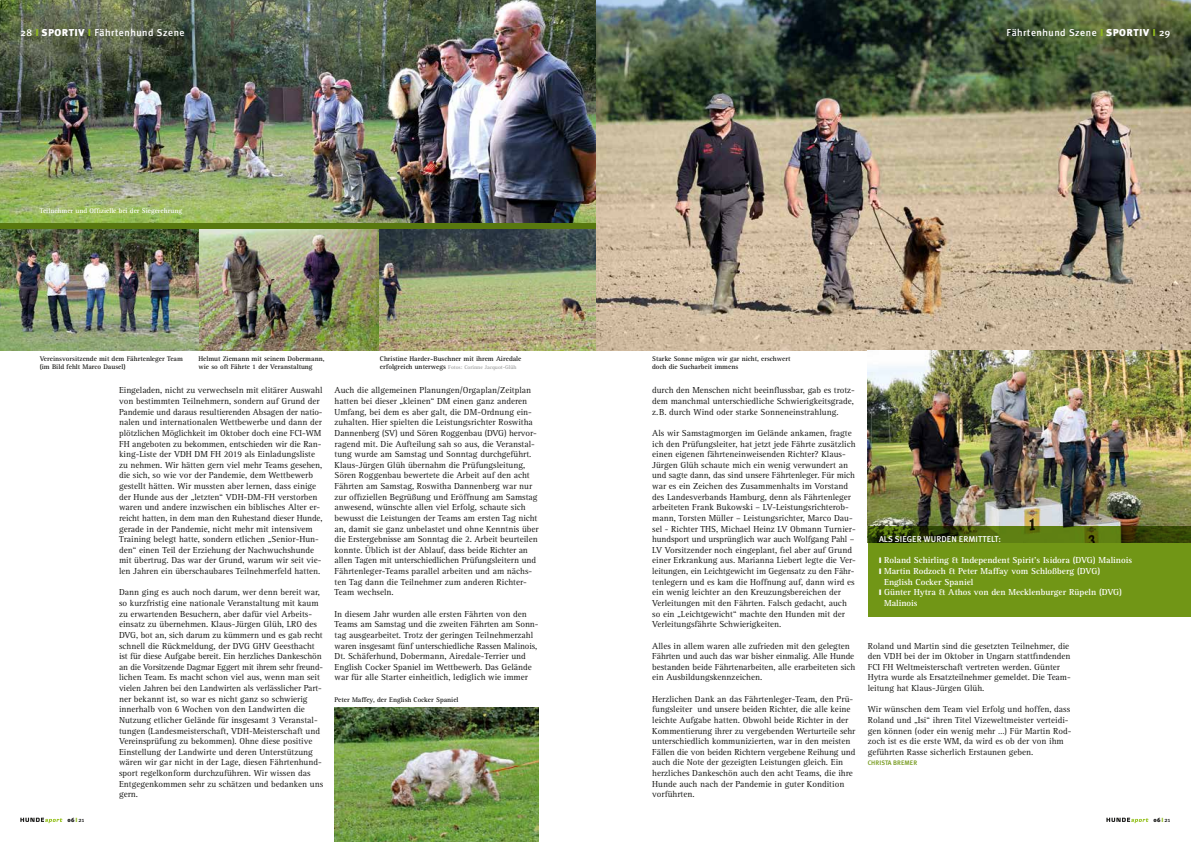
<style>
.page{position:relative;width:1191px;height:842px;background:#fff}
.page>*{position:absolute;margin:0;border:0;box-sizing:border-box;transform-origin:0 0}
.t1{font:500 10px "Meta Plus";letter-spacing:.05em;color:#fff}
.t2{font:9px/10.6px "Agfa Rotis Serif";color:#1a1a18}
.t3{font:700 9px "Agfa Rotis Serif";color:#fff}
.t4{font:500 8.5px "Meta Plus";letter-spacing:.005em;color:#fff}
.t5{font:700 7px/8px "Agfa Rotis Serif";color:#1a1a18}
.t6{font:700 7px "Agfa Rotis Serif";color:#fff}
.t7{font:500 6.5px "Meta Plus";letter-spacing:.005em;color:#719616}
.t8{font:900 6px "Meta Plus";letter-spacing:.1em;color:#1a1a18}
.t9{font:700 5.5px "Agfa Rotis Serif";color:#9c9d9d}
.s1{font-weight:900;color:#8fba1c}
.s2{font-weight:900}
.s3{font-size:7px;color:#1a1a18}
.s4{color:#8fba1c}
.s5{font-weight:500}
</style>
<div class="page">
<svg style="left:20px;top:818px;width:42px;height:5px"></svg>
<svg style="left:1106px;top:818px;width:42px;height:5px"></svg>
<img style="left:0;top:0;width:1191px;height:351px">
<img style="left:867px;top:351px;width:324px;height:176px">
<img style="left:334px;top:707px;width:205px;height:135px">
<svg style="left:867px;top:527px;width:324px;height:90px;background:#698b14"></svg>
<div style="left:0;top:223px;width:595px;height:6px;background:#58780f"></div>
<p class="t1" style="left:21px;top:27px;width:166px">28 <span class="s1">I</span> <span class="s2">SPORTIV</span> <span class="s1">I</span> Fährtenhund Szene</p>
<p class="t1" style="left:1006px;top:27px;width:165px">Fährtenhund Szene <span class="s1">I</span> <span class="s2">SPORTIV</span> <span class="s1">I</span> 29</p>
<p class="t6" style="left:40px;top:206px;width:144px">Teilnehmer und Offizielle bei der Siegerehrung</p>
<p class="t9" style="left:380px;top:364px;width:138px"><span class="s3">erfolgreich unterwegs</span> Fotos: Corinne Jacquot-Glüh</p>
<p class="t5" style="left:652px;top:355px;width:140px">Starke Sonne mögen wir gar nicht, erschwert doch die Sucharbeit immens</p>
<p class="t5" style="left:40px;top:355px;width:145px">Vereinsvorsitzende mit dem Fährtenleger Team (im Bild fehlt Marco Dausel)</p>
<p class="t5" style="left:198px;top:355px;width:128px">Helmut Ziemann mit seinem Dobermann, wie so oft Fährte 1 der Veranstaltung</p>
<p class="t5" style="left:380px;top:355px;width:143px">Christine Harder-Buschner mit ihrem Airedale</p>
<p class="t2" style="left:119px;top:385px;width:205px">Eingeladen, nicht zu verwechseln mit elitärer Auswahl von bestimmten Teilnehmern, sondern auf Grund der Pandemie und daraus resultierenden Absagen der natio&shy;nalen und internationalen Wettbewerbe und dann der plötzlichen Möglichkeit im Oktober doch eine FCI-WM FH angeboten zu bekommen, entschieden wir die Ran&shy;king-Liste der VDH DM FH 2019 als Einladungsliste zu nehmen. Wir hätten gern viel mehr Teams gesehen, die sich, so wie vor der Pandemie, dem Wettbewerb gestellt hätten. Wir mussten aber lernen, dass einige der Hunde aus der „letzten“ VDH-DM-FH verstorben waren und andere inzwischen ein biblisches Alter er&shy;reicht hatten, in dem man den Ruhestand dieser Hunde, gerade in der Pandemie, nicht mehr mit intensivem Training belegt hatte, sondern etlichen „Senior-Hun&shy;den“ einen Teil der Erziehung der Nachwuchshunde mit übertrug. Das war der Grund, warum wir seit vie&shy;len Jahren ein überschaubares Teilnehmerfeld hatten.</p>
<p class="t2" style="left:119px;top:587px;width:206px">Dann ging es auch noch darum, wer denn bereit war, so kurzfristig eine nationale Veranstaltung mit kaum zu erwartenden Besuchern, aber dafür viel Arbeits&shy;einsatz zu übernehmen. Klaus-Jürgen Glüh, LRO des DVG, bot an, sich darum zu kümmern und es gab recht schnell die Rückmeldung, der DVG GHV Geesthacht ist für diese Aufgabe bereit. Ein herzliches Dankeschön an die Vorsitzende Dagmar Eggert mit ihrem sehr freund&shy;lichen Team. Es macht schon viel aus, wenn man seit vielen Jahren bei den Landwirten als verlässlicher Part&shy;ner bekannt ist, so war es nicht ganz so schwierig innerhalb von 6 Wochen von den Landwirten die Nutzung etlicher Gelände für insgesamt 3 Veranstal&shy;tungen (Landesmeisterschaft, VDH-Meisterschaft und Vereinsprüfung zu bekommen). Ohne diese positive Einstellung der Landwirte und deren Unterstützung wären wir gar nicht in der Lage, diesen Fährtenhund&shy;sport regelkonform durchzuführen. Wir wissen das Entgegenkommen sehr zu schätzen und bedanken uns gern.</p>
<p class="t2" style="left:334px;top:385px;width:206px">Auch die allgemeinen Planungen/Orgaplan/Zeitplan hatten bei dieser „kleinen“ DM einen ganz anderen Umfang, bei dem es aber galt, die DM-Ordnung ein&shy;zuhalten. Hier spielten die Leistungsrichter Roswitha Dannenberg (SV) und Sören Roggenbau (DVG) hervor&shy;ragend mit. Die Aufteilung sah so aus, die Veranstal&shy;tung wurde am Samstag und Sonntag durchgeführt.<br>Klaus-Jürgen Glüh übernahm die Prüfungsleitung, Sören Roggenbau bewertete die Arbeit auf den acht Fährten am Samstag, Roswitha Dannenberg war nur zur offiziellen Begrüßung und Eröffnung am Samstag anwesend, wünschte allen viel Erfolg, schaute sich bewusst die Leistungen der Teams am ersten Tag nicht an, damit sie ganz unbelastet und ohne Kenntnis über die Erstergebnisse am Sonntag die 2. Arbeit beurteilen konnte. Üblich ist der Ablauf, dass beide Richter an allen Tagen mit unterschiedlichen Prüfungsleitern und Fährtenleger-Teams parallel arbeiten und am nächs&shy;ten Tag dann die Teilnehmer zum anderen Richter-- Team wechseln.</p>
<p class="t2" style="left:334px;top:608px;width:205px">In diesem Jahr wurden alle ersten Fährten von den Teams am Samstag und die zweiten Fährten am Sonn&shy;tag ausgearbeitet. Trotz der geringen Teilnehmerzahl waren insgesamt fünf unterschiedliche Rassen Malinois, Dt. Schäferhund, Dobermann, Airedale-Terrier und English Cocker Spaniel im Wettbewerb. Das Gelände war für alle Starter einheitlich, lediglich wie immer</p>
<p class="t5" style="left:334px;top:695px;width:125px">Peter Maffey, der English Cocker Spaniel</p>
<p class="t2" style="left:652px;top:385px;width:204px;text-align:justify">durch den Menschen nicht beeinflussbar, gab es trotz&shy;dem manchmal unterschiedliche Schwierigkeitsgrade, z.B. durch Wind oder starke Sonneneinstrahlung.</p>
<p class="t2" style="left:652px;top:428px;width:205px">Als wir Samstagmorgen im Gelände ankamen, fragte ich den Prüfungsleiter, hat jetzt jede Fährte zusätzlich einen eigenen fährteneinweisenden Richter? Klaus-- Jürgen Glüh schaute mich ein wenig verwundert an und sagte dann, das sind unsere Fährtenleger. Für mich war es ein Zeichen des Zusammenhalts im Vorstand des Landesverbands Hamburg, denn als Fährtenleger arbeiteten Frank Bukowski – LV-Leistungsrichterob&shy;mann, Torsten Müller – Leistungsrichter, Marco Dau&shy;sel - Richter THS, Michael Heinz LV Obmann Turnier&shy;hundsport und ursprünglich war auch Wolfgang Pahl – LV Vorsitzender noch eingeplant, fiel aber auf Grund einer Erkrankung aus. Marianna Liebert legte die Ver&shy;leitungen, ein Leichtgewicht im Gegensatz zu den Fähr&shy;tenlegern und es kam die Hoffnung auf, dann wird es ein wenig leichter an den Kreuzungsbereichen der Verleitungen mit den Fährten. Falsch gedacht, auch so ein „Leichtgewicht“ machte den Hunden mit der Verleitungsfährte Schwierigkeiten.</p>
<p class="t2" style="left:652px;top:640px;width:205px">Alles in allem waren alle zufrieden mit den gelegten Fährten und auch das war bisher einmalig. Alle Hunde bestanden beide Fährtenarbeiten, alle erarbeiteten sich ein Ausbildungskennzeichen.</p>
<p class="t2" style="left:652px;top:694px;width:205px">Herzlichen Dank an das Fährtenleger-Team, den Prü&shy;fungsleiter und unsere beiden Richter, die alle keine leichte Aufgabe hatten. Obwohl beide Richter in der Kommentierung ihrer zu vergebenden Werturteile sehr unterschiedlich kommunizierten, war in den meisten Fällen die von beiden Richtern vergebene Reihung und auch die Note der gezeigten Leistungen gleich. Ein herzliches Dankeschön auch den acht Teams, die ihre Hunde auch nach der Pandemie in guter Kondition vorführten.</p>
<p class="t4" style="left:879px;top:534px;width:123px">ALS SIEGER WURDEN ERMITTELT:</p>
<p class="t3" style="left:879px;top:555px;width:254px">❙ Roland Schirling &amp; Independent Spirit's Isidora (DVG) Malinois</p>
<p class="t3" style="left:879px;top:566px;width:223px">❙ Martin Rodzoch &amp; Peter Maffay vom Schloßberg (DVG)</p>
<p class="t3" style="left:884px;top:576px;width:91px">English Cocker Spaniel</p>
<p class="t3" style="left:879px;top:587px;width:244px">❙ Günter Hytra &amp; Athos von den Mecklenburger Rüpeln (DVG)</p>
<p class="t3" style="left:884px;top:598px;width:35px">Malinois</p>
<p class="t2" style="left:867px;top:640px;width:204px">Roland und Martin sind die gesetzten Teilnehmer, die den VDH bei der im Oktober in Ungarn stattfindenden FCI FH Weltmeisterschaft vertreten werden. Günter Hytra wurde als Ersatzteilnehmer gemeldet. Die Team&shy;leitung hat Klaus-Jürgen Glüh.</p>
<p class="t2" style="left:867px;top:704px;width:205px">Wir wünschen dem Team viel Erfolg und hoffen, dass Roland und „Isi“ ihren Titel Vizeweltmeister verteidi&shy;gen können (oder ein wenig mehr …) Für Martin Rod&shy;zoch ist es die erste WM, da wird es ob der von ihm geführten Rasse sicherlich Erstaunen geben.</p>
<p class="t7" style="left:867px;top:759px;width:51px">CHRISTA BREMER</p>
<p class="t8" style="left:67px;top:816px;width:18px">06<span class="s4">I</span><span class="s5">21</span></p>
<p class="t8" style="left:1153px;top:816px;width:18px">06<span class="s4">I</span><span class="s5">21</span></p>
</div>
